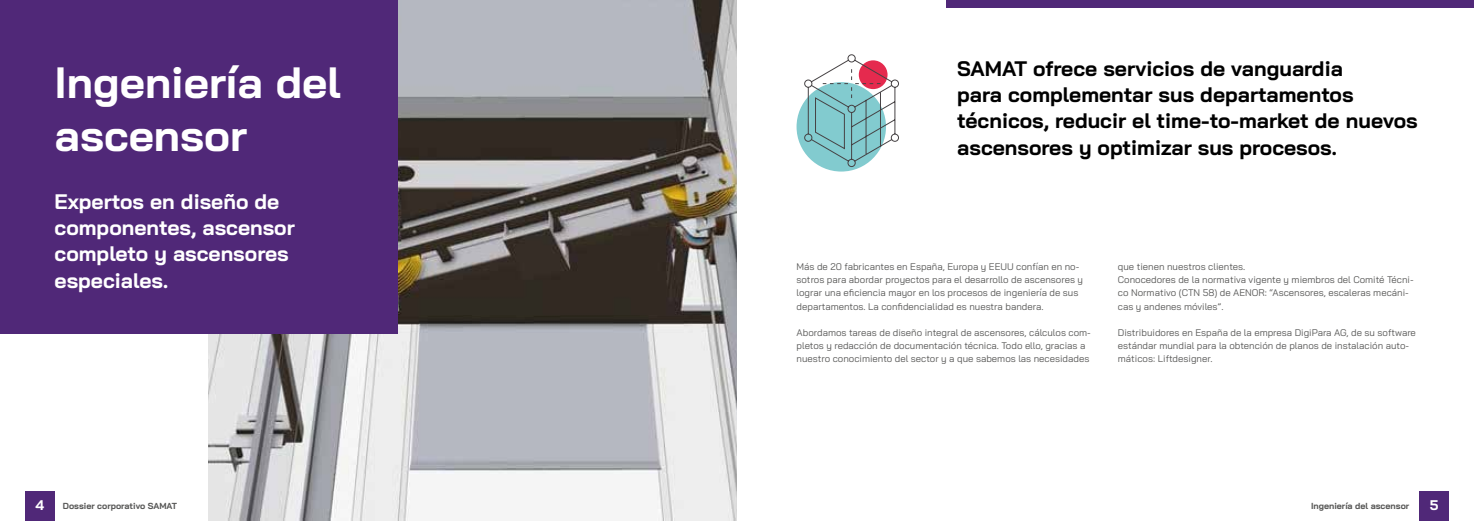
<style>
.page{position:relative;width:1474px;height:521px;background:#fff}
.page>*{position:absolute;margin:0;border:0;box-sizing:border-box;transform-origin:0 0}
.t1{font:700 43.75px/52.5px "Bai Jamjuree";color:#fff}
.t2{font:700 21px/26.2px "Bai Jamjuree";color:#000}
.t3{font:700 21px/26.2px "Bai Jamjuree";color:#fff}
.t4{font:700 14px "Bai Jamjuree";color:#fff}
.t5{font:9.62px/13.1px "Bai Jamjuree";color:#575756}
.t6{font:700 8.75px "Bai Jamjuree";color:#575756}
</style>
<div class="page">
<div style="left:25px;top:491px;width:30px;height:30px;background:#502878"></div>
<div style="left:1419px;top:491px;width:30px;height:30px;background:#502878"></div>
<div style="left:945px;top:0;width:528px;height:7px;background:#502878"></div>
<img style="left:208px;top:0;width:529px;height:521px">
<div style="left:0;top:0;width:397px;height:334px;background:#502878"></div>
<svg style="left:796px;top:82px;width:90px;height:90px"></svg>
<svg style="left:804px;top:54px;width:94px;height:113px"></svg>
<h1 class="t1" style="left:55px;top:57px;width:287px">Ingeniería del ascensor</h1>
<h2 class="t3" style="left:55px;top:188px;width:242px">Expertos en diseño de componentes, ascensor completo y ascensores especiales.</h2>
<h2 class="t2" style="left:957px;top:55px;width:462px">SAMAT ofrece servicios de vanguardia<br>para complementar sus departamentos técnicos, reducir el time-to-market de nuevos ascensores y optimizar sus procesos.</h2>
<p class="t5" style="left:796px;top:260px;width:288px">Más de 20 fabricantes en España, Europa y EEUU confían en no&shy;sotros para abordar proyectos para el desarrollo de ascensores y lograr una eficiencia mayor en los procesos de ingeniería de sus departamentos. La confidencialidad es nuestra bandera.</p>
<p class="t5" style="left:796px;top:326px;width:296px">Abordamos tareas de diseño integral de ascensores, cálculos com&shy;pletos y redacción de documentación técnica. Todo ello, gracias a nuestro conocimiento del sector y a que sabemos las necesidades</p>
<p class="t5" style="left:1117px;top:260px;width:297px">que tienen nuestros clientes.<br>Conocedores de la normativa vigente y miembros del Comité Técni&shy;co Normativo (CTN 58) de AENOR: “Ascensores, escaleras mecáni&shy;cas y andenes móviles”.</p>
<p class="t5" style="left:1117px;top:326px;width:299px">Distribuidores en España de la empresa DigiPara AG, de su software estándar mundial para la obtención de planos de instalación auto&shy;máticos: Liftdesigner.</p>
<h3 class="t4" style="left:35px;top:497px;width:10px">4</h3>
<p class="t6" style="left:63px;top:501px;width:116px">Dossier corporativo SAMAT</p>
<p class="t6" style="left:1310px;top:501px;width:100px">Ingeniería del ascensor</p>
<h3 class="t4" style="left:1429px;top:497px;width:10px">5</h3>
</div>
